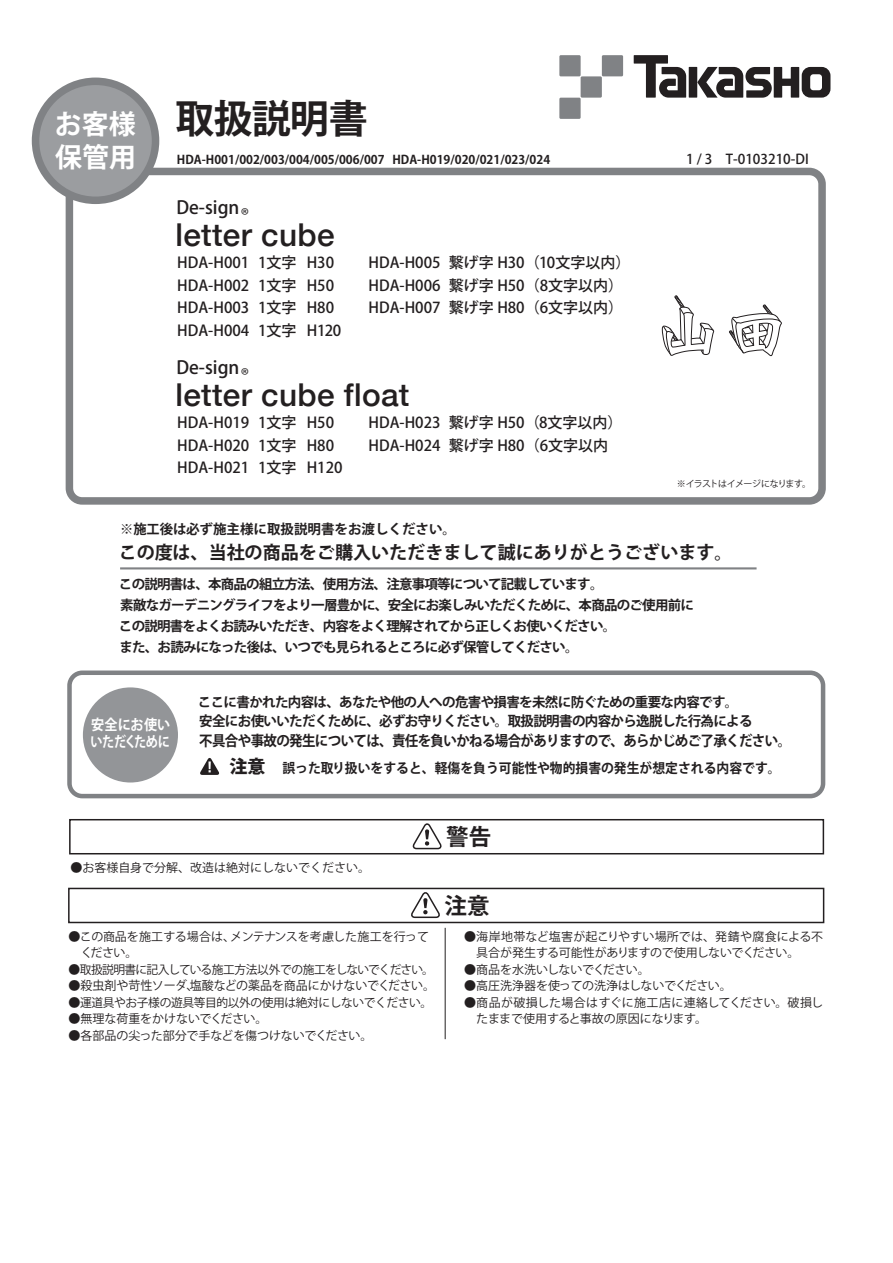
<style>
.page{position:relative;width:893px;height:1263px;background:#fff}
.page>*{position:absolute;margin:0;border:0;box-sizing:border-box;transform-origin:0 0}
.t1{font:700 39px "Koz Go Pro";letter-spacing:-.025em;color:#231f20}
.t2{font:500 31.5px "Helvetica Neue";letter-spacing:.01em;color:#231f20}
.t3{font:700 27px "Koz Go Pro";color:#fff}
.t4{font:700 22.5px "Koz Go Pro";color:#231f20}
.t5{font:700 18px "Koz Go Pro";color:#231f20}
.t6{font:500 18px "Koz Go Pro";color:#231f20}
.t7{font:18px "Koz Go Pr 6 N";color:#231f20}
.t8{font:500 15px/22.5px "Koz Go Pro";color:#231f20}
.t9{font:700 14.55px "Koz Go Pro";letter-spacing:-.05em;color:#231f20;scale:.93 1}
.t10{font:700 14.55px/17.2px "Koz Go Pro";letter-spacing:-.02em;color:#fff;scale:.9 1}
.t11{font:700 13.8px "Koz Go Pro";letter-spacing:-.05em;color:#231f20}
.t12{font:700 13.5px/21.1px "Koz Go Pro";letter-spacing:-.055em;color:#231f20}
.t13{font:700 13.5px "Koz Go Pro";color:#231f20;scale:.95 1}
.t14{font:700 13.5px "Koz Go Pro";color:#231f20}
.t15{font:500 13.5px "Koz Go Pro";color:#231f20}
.t16{font:12.3px "Koz Go Pro";color:#231f20}
.t17{font:12px/16.5px "Koz Go Pro";color:#231f20}
.t18{font:12px/16.5px "Koz Go Pro";letter-spacing:-.02em;color:#231f20}
.t19{font:700 12px "Koz Go Pro";color:#231f20}
.t20{font:12px "Koz Go Pro";letter-spacing:-.05em;color:#231f20}
.t21{font:9px "Koz Go Pr 6 N";letter-spacing:-.07em;color:#231f20}
.s1{font-size:27px;color:#fff}
.s2{font-weight:800;font-size:18px}
.s3{font-size:12px}
</style>
<div class="page">
<div style="left:66px;top:168px;width:760px;height:337px;border:8px solid #808285;border-radius:13px"></div>
<div style="left:36px;top:81px;width:120px;height:119px;background:#9b9da0;border-radius:50%"></div>
<div style="left:32px;top:78px;width:127px;height:126px;border:8px solid #808285;border-radius:50%"></div>
<svg style="left:634px;top:55px;width:52px;height:43px"></svg>
<div style="left:689px;top:67px;width:8px;height:31px;background:#231f20"></div>
<svg style="left:697px;top:67px;width:133px;height:31px"></svg>
<div style="left:581px;top:76px;width:21px;height:22px;background:#808285"></div>
<div style="left:559px;top:98px;width:22px;height:21px;background:#808285"></div>
<div style="left:559px;top:55px;width:22px;height:21px;background:#808285"></div>
<div style="left:602px;top:55px;width:21px;height:21px;background:#808285"></div>
<div style="left:83px;top:687px;width:95px;height:95px;background:#939598;border-radius:50%"></div>
<svg style="left:200px;top:758px;width:20px;height:17px"></svg>
<div style="left:67px;top:670px;width:758px;height:128px;border:5px solid #808285;border-radius:13px"></div>
<hr style="left:120px;top:567px;width:637px;height:2px;background:#808285">
<div style="left:69px;top:819px;width:755px;height:35px;border:2px solid #231f20"></div>
<svg style="left:413px;top:821px;width:31px;height:29px"></svg>
<div style="left:68px;top:888px;width:756px;height:35px;border:2px solid #231f20"></div>
<svg style="left:411px;top:890px;width:31px;height:29px"></svg>
<hr style="left:445px;top:928px;width:1px;height:111px;background:#231f20">
<svg style="left:662px;top:295px;width:52px;height:61px"></svg>
<svg style="left:729px;top:304px;width:53px;height:52px"></svg>
<h1 class="t1" style="left:55px;top:93px;width:315px"><span class="s1">お客様</span> 取扱説明書</h1>
<h3 class="t3" style="left:55px;top:139px;width:82px">保管用</h3>
<p class="t15" style="left:686px;top:150px;width:124px">1 / 3　T-0103210-DI</p>
<p class="t19" style="left:177px;top:152px;width:375px">HDA-H001/002/003/004/005/006/007 HDA-H019/020/021/023/024</p>
<p class="t6" style="left:176px;top:196px;width:64px">De-sign</p>
<p class="t7" style="left:241px;top:205px;width:10px">®</p>
<h2 class="t2" style="left:176px;top:209px;width:160px">letter cube</h2>
<p class="t8" style="left:177px;top:252px;width:74px;text-align:justify">HDA-H001<br>HDA-H002<br>HDA-H003<br>HDA-H004</p>
<p class="t8" style="left:449px;top:252px;width:183px">繋げ字 H30（10文字以内）繋げ字 H50（8文字以内）繋げ字 H80（6文字以内）</p>
<p class="t8" style="left:258px;top:252px;width:85px">1文字 H30<br>1文字 H50<br>1文字 H80<br>1文字 H120</p>
<p class="t8" style="left:368px;top:252px;width:74px;text-align:justify">HDA-H005<br>HDA-H006<br>HDA-H007</p>
<p class="t6" style="left:176px;top:356px;width:64px">De-sign</p>
<p class="t7" style="left:241px;top:365px;width:10px">®</p>
<h2 class="t2" style="left:176px;top:369px;width:235px">letter cube float</h2>
<p class="t8" style="left:177px;top:412px;width:74px;text-align:justify">HDA-H019<br>HDA-H020<br>HDA-H021</p>
<p class="t8" style="left:449px;top:412px;width:175px">繋げ字 H50（8文字以内）繋げ字 H80（6文字以内</p>
<p class="t8" style="left:258px;top:412px;width:86px">1文字 H50<br>1文字 H80<br>1文字 H120</p>
<p class="t8" style="left:368px;top:412px;width:74px">HDA-H023<br>HDA-H024</p>
<p class="t14" style="left:120px;top:520px;width:337px">※施工後は必ず施主様に取扱説明書をお渡しください。</p>
<p class="t21" style="left:677px;top:479px;width:136px">※イラストはイメージになります。</p>
<p class="t5" style="left:119px;top:541px;width:615px">この度は、当社の商品をご購入いただきまして誠にありがとうございます。</p>
<p class="t12" style="left:119px;top:574px;width:576px">この説明書は、本商品の組立方法、使用方法、注意事項等について記載しています。<br>素敵なガーデニングライフをより一層豊かに、安全にお楽しみいただくために、本商品のご使用前にこの説明書をよくお読みいただき、内容をよく理解されてから正しくお使いください。<br>また、お読みになった後は、いつでも見られるところに必ず保管してください。</p>
<p class="t10" style="left:91px;top:717px;width:90px">安全にお使いいただくために</p>
<p class="t12" style="left:198px;top:692px;width:542px">ここに書かれた内容は、あなたや他の人への危害や損害を未然に防ぐための重要な内容です。</p>
<p class="t11" style="left:199px;top:712px;width:555px">安全にお使いいただくために、必ずお守りください。取扱説明書の内容から逸脱した行為による</p>
<p class="t9" style="left:199px;top:731px;width:638px">不具合や事故の発生については、責任を負いかねる場合がありますので、あらかじめご了承ください。</p>
<p class="t13" style="left:229px;top:759px;width:582px"><span class="s2">注意</span> 誤った取り扱いをすると、軽傷を負う可能性や物的損害の発生が想定される内容です。</p>
<h3 class="t4" style="left:446px;top:822px;width:46px">警告</h3>
<p class="t17" style="left:71px;top:860px;width:301px">●お客様自身で分解、改造は絶対にしないでください。</p>
<p class="t18" style="left:81px;top:928px;width:350px;text-indent:-12px">●この商品を施工する場合は、メンテナンスを考慮した施工を行ってください。</p>
<p class="t20" style="left:69px;top:961px;width:367px">●取扱説明書に記入している施工方法以外での施工をしないでください。</p>
<p class="t16" style="left:69px;top:978px;width:368px"><span class="s3">●</span>殺虫剤や苛性ソーダ、塩酸などの薬品を商品にかけないでください。</p>
<p class="t18" style="left:69px;top:994px;width:365px">●運道具やお子様の遊具等目的以外の使用は絶対にしないでください。</p>
<p class="t18" style="left:69px;top:1011px;width:200px">●無理な荷重をかけないでください。</p>
<p class="t17" style="left:69px;top:1027px;width:305px">●各部品の尖った部分で手などを傷つけないでください。</p>
<h3 class="t4" style="left:444px;top:891px;width:46px">注意</h3>
<p class="t17" style="left:476px;top:928px;width:348px;text-indent:-12px">●海岸地帯など塩害が起こりやすい場所では、発錆や腐食による不具合が発生する可能性がありますので使用しないでください。</p>
<p class="t18" style="left:464px;top:961px;width:187px">●商品を水洗いしないでください。</p>
<p class="t18" style="left:464px;top:978px;width:269px">●高圧洗浄器を使っての洗浄はしないでください。</p>
<p class="t17" style="left:476px;top:994px;width:348px;text-indent:-12px">●商品が破損した場合はすぐに施工店に連絡してください。破損したままで使用すると事故の原因になります。</p>
</div>
